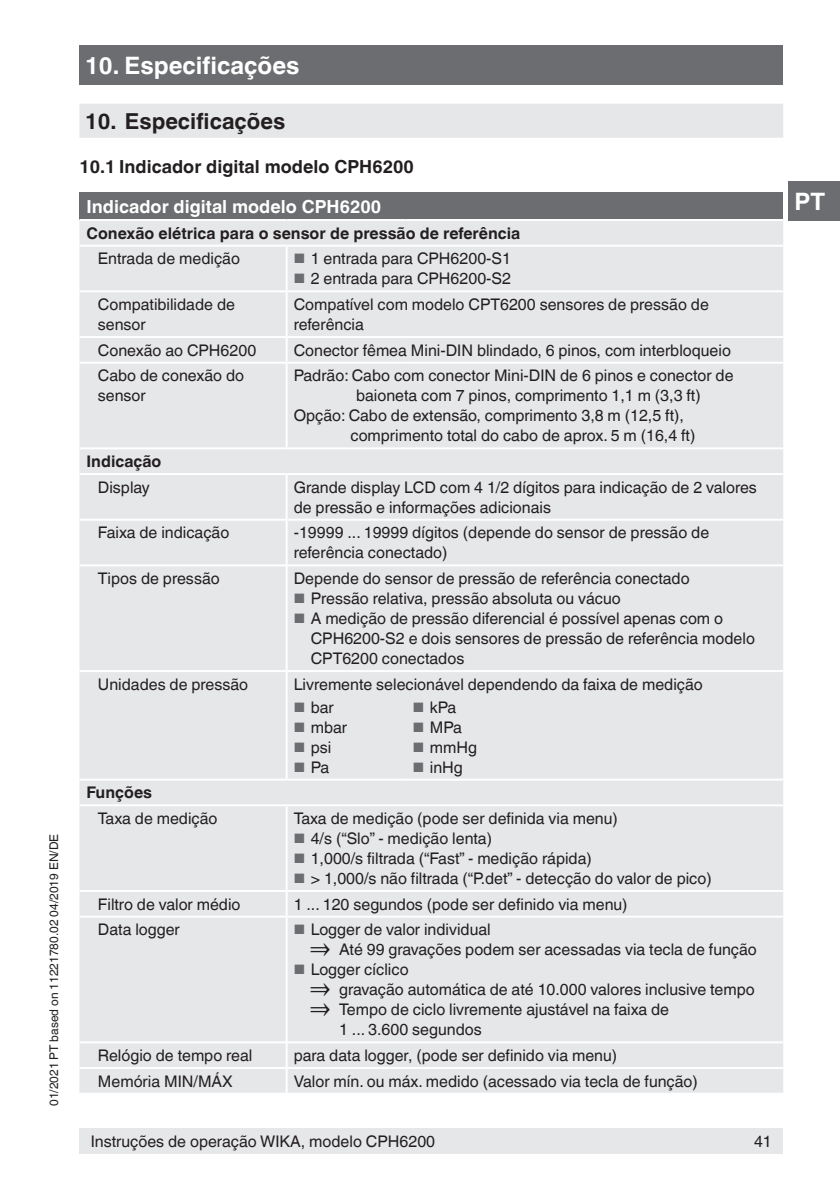
<style>
.page{position:relative;width:840px;height:1191px;background:#fff}
.page>*{position:absolute;margin:0;border:0;box-sizing:border-box;transform-origin:0 0}
.t1{font:700 24px "Helvetica World";color:#fff}
.t2{font:700 22px "Helvetica World";color:#231f20}
.t3{font:700 18px "Helvetica World";color:#231f20}
.t4{font:700 18px "Helvetica World";color:#fff}
.t5{font:16px/20px "Helvetica World";color:#231f20}
.t6{font:700 16px "Helvetica World";color:#231f20}
.t7{font:12px "Helvetica World";color:#231f20}
.s1{font-size:13.6px;color:#6c6d70}
.s2{font-size:27.2px}
</style>
<div class="page">
<div style="left:79px;top:1128px;width:703px;height:26px;background:#e6e7e9"></div>
<div style="left:79px;top:45px;width:703px;height:40px;background:#6c6d70"></div>
<div style="left:788px;top:181px;width:51px;height:40px;background:#6c6d70"></div>
<div style="left:79px;top:104px;width:703px;height:34px;background:#e6e7e9"></div>
<div style="left:79px;top:193px;width:703px;height:27px;background:#6c6d70"></div>
<div style="left:79px;top:221px;width:703px;height:871px;background:#e6e7e9"></div>
<hr style="left:79px;top:245px;width:207px;height:2px;background:#fff">
<hr style="left:286px;top:245px;width:119px;height:2px;background:#fff">
<hr style="left:405px;top:245px;width:377px;height:2px;background:#fff">
<hr style="left:79px;top:290px;width:206px;height:2px;background:#fff">
<hr style="left:79px;top:336px;width:207px;height:2px;background:#fff">
<hr style="left:286px;top:336px;width:119px;height:2px;background:#fff">
<hr style="left:285px;top:338px;width:2px;height:24px;background:#fff">
<hr style="left:405px;top:336px;width:377px;height:2px;background:#fff">
<hr style="left:79px;top:362px;width:207px;height:2px;background:#fff">
<hr style="left:286px;top:362px;width:119px;height:2px;background:#fff">
<hr style="left:285px;top:364px;width:2px;height:83px;background:#fff">
<hr style="left:405px;top:362px;width:377px;height:2px;background:#fff">
<hr style="left:79px;top:447px;width:207px;height:2px;background:#fff">
<hr style="left:286px;top:447px;width:119px;height:2px;background:#fff">
<hr style="left:405px;top:447px;width:377px;height:2px;background:#fff">
<hr style="left:79px;top:473px;width:208px;height:2px;background:#fff">
<hr style="left:285px;top:475px;width:2px;height:44px;background:#fff">
<hr style="left:79px;top:519px;width:208px;height:2px;background:#fff">
<hr style="left:285px;top:521px;width:2px;height:43px;background:#fff">
<hr style="left:79px;top:564px;width:208px;height:2px;background:#fff">
<hr style="left:285px;top:247px;width:2px;height:43px;background:#fff">
<hr style="left:285px;top:290px;width:120px;height:2px;background:#fff">
<hr style="left:285px;top:292px;width:2px;height:44px;background:#fff">
<hr style="left:405px;top:290px;width:377px;height:2px;background:#fff">
<hr style="left:287px;top:473px;width:118px;height:2px;background:#fff">
<hr style="left:405px;top:473px;width:377px;height:2px;background:#fff">
<hr style="left:287px;top:519px;width:118px;height:2px;background:#fff">
<hr style="left:405px;top:519px;width:377px;height:2px;background:#fff">
<hr style="left:285px;top:564px;width:120px;height:2px;background:#fff">
<hr style="left:285px;top:566px;width:2px;height:104px;background:#fff">
<hr style="left:405px;top:564px;width:377px;height:2px;background:#fff">
<hr style="left:79px;top:670px;width:207px;height:2px;background:#fff">
<hr style="left:286px;top:670px;width:119px;height:2px;background:#fff">
<hr style="left:285px;top:672px;width:2px;height:22px;background:#fff">
<hr style="left:405px;top:670px;width:377px;height:2px;background:#fff">
<hr style="left:285px;top:694px;width:2px;height:84px;background:#fff">
<hr style="left:79px;top:778px;width:208px;height:2px;background:#fff">
<hr style="left:79px;top:804px;width:208px;height:2px;background:#fff">
<hr style="left:285px;top:806px;width:2px;height:84px;background:#fff">
<hr style="left:79px;top:890px;width:208px;height:2px;background:#fff">
<hr style="left:79px;top:915px;width:206px;height:2px;background:#fff">
<hr style="left:79px;top:1041px;width:208px;height:2px;background:#fff">
<hr style="left:285px;top:1043px;width:2px;height:24px;background:#fff">
<hr style="left:79px;top:1067px;width:208px;height:2px;background:#fff">
<hr style="left:287px;top:778px;width:118px;height:2px;background:#fff">
<hr style="left:405px;top:778px;width:377px;height:2px;background:#fff">
<hr style="left:287px;top:804px;width:118px;height:2px;background:#fff">
<hr style="left:405px;top:804px;width:377px;height:2px;background:#fff">
<hr style="left:285px;top:890px;width:120px;height:2px;background:#fff">
<hr style="left:285px;top:892px;width:2px;height:23px;background:#fff">
<hr style="left:405px;top:890px;width:377px;height:2px;background:#fff">
<hr style="left:285px;top:915px;width:120px;height:2px;background:#fff">
<hr style="left:285px;top:917px;width:2px;height:124px;background:#fff">
<hr style="left:405px;top:915px;width:377px;height:2px;background:#fff">
<hr style="left:285px;top:1041px;width:120px;height:2px;background:#fff">
<hr style="left:405px;top:1041px;width:377px;height:2px;background:#fff">
<hr style="left:285px;top:1067px;width:120px;height:2px;background:#fff">
<hr style="left:285px;top:1069px;width:2px;height:23px;background:#fff">
<hr style="left:405px;top:1067px;width:377px;height:2px;background:#fff">
<hr style="left:79px;top:219px;width:207px;height:2px;background:#fff">
<hr style="left:286px;top:219px;width:119px;height:2px;background:#fff">
<hr style="left:405px;top:219px;width:377px;height:2px;background:#fff">
<p class="t7" style="left:47px;top:1106px;width:273px;rotate:-90deg">01/2021 PT based on 11221780.02 04/2019 EN/DE</p>
<h1 class="t1" style="left:85px;top:51px;width:216px">10. Especificações</h1>
<h2 class="t2" style="left:85px;top:109px;width:201px">10. Especificações</h2>
<p class="t3" style="left:79px;top:156px;width:336px">10.1 Indicador digital modelo CPH6200</p>
<p class="t4" style="left:86px;top:196px;width:296px">Indicador digital modelo CPH6200</p>
<p class="t6" style="left:86px;top:224px;width:435px">Conexão elétrica para o sensor de pressão de referência</p>
<p class="t5" style="left:98px;top:249px;width:143px">Entrada de medição</p>
<p class="t5" style="left:293px;top:249px;width:219px"><span class="s1">■</span> 1 entrada para CPH6200-S1</p>
<p class="t5" style="left:293px;top:269px;width:219px"><span class="s1">■</span> 2 entrada para CPH6200-S2</p>
<p class="t5" style="left:98px;top:294px;width:138px">Compatibilidade de sensor</p>
<p class="t5" style="left:293px;top:294px;width:416px">Compatível com modelo CPT6200 sensores de pressão de referência</p>
<p class="t5" style="left:98px;top:340px;width:160px">Conexão ao CPH6200</p>
<p class="t5" style="left:293px;top:340px;width:438px">Conector fêmea Mini-DIN blindado, 6 pinos, com interbloqueio</p>
<p class="t5" style="left:98px;top:366px;width:148px">Cabo de conexão do sensor</p>
<p class="t5" style="left:293px;top:366px;width:441px">Padrão: Cabo com conector Mini-DIN de 6 pinos e conector de</p>
<p class="t5" style="left:356px;top:386px;width:346px">baioneta com 7 pinos, comprimento 1,1 m (3,3 ft)</p>
<p class="t5" style="left:293px;top:406px;width:391px">Opção: Cabo de extensão, comprimento 3,8 m (12,5 ft),</p>
<p class="t5" style="left:350px;top:426px;width:346px">comprimento total do cabo de aprox. 5 m (16,4 ft)</p>
<p class="t6" style="left:86px;top:452px;width:76px">Indicação</p>
<p class="t5" style="left:98px;top:477px;width:53px">Display</p>
<p class="t5" style="left:293px;top:477px;width:464px">Grande display LCD com 4 1/2 dígitos para indicação de 2 valores de pressão e informações adicionais</p>
<p class="t5" style="left:98px;top:523px;width:133px">Faixa de indicação</p>
<p class="t5" style="left:293px;top:523px;width:417px">-19999 ... 19999 dígitos (depende do sensor de pressão de referência conectado)</p>
<p class="t5" style="left:98px;top:568px;width:123px">Tipos de pressão</p>
<p class="t5" style="left:293px;top:568px;width:397px">Depende do sensor de pressão de referência conectado</p>
<p class="t5" style="left:293px;top:588px;width:328px"><span class="s1">■</span> Pressão relativa, pressão absoluta ou vácuo</p>
<p class="t5" style="left:310px;top:608px;width:445px;text-indent:-17px"><span class="s1">■</span> A medição de pressão diferencial é possível apenas com o<br>CPH6200-S2 e dois sensores de pressão de referência modelo<br>CPT6200 conectados</p>
<p class="t5" style="left:98px;top:674px;width:152px">Unidades de pressão</p>
<p class="t5" style="left:293px;top:674px;width:410px">Livremente selecionável dependendo da faixa de medição</p>
<p class="t5" style="left:293px;top:697px;width:42px"><span class="s1">■</span> bar</p>
<p class="t5" style="left:293px;top:717px;width:55px"><span class="s1">■</span> mbar</p>
<p class="t5" style="left:293px;top:737px;width:39px"><span class="s1">■</span> psi</p>
<p class="t5" style="left:293px;top:757px;width:37px"><span class="s1">■</span> Pa</p>
<p class="t5" style="left:412px;top:697px;width:45px"><span class="s1">■</span> kPa</p>
<p class="t5" style="left:412px;top:717px;width:51px"><span class="s1">■</span> MPa</p>
<p class="t5" style="left:412px;top:737px;width:66px"><span class="s1">■</span> mmHg</p>
<p class="t5" style="left:412px;top:757px;width:51px"><span class="s1">■</span> inHg</p>
<p class="t6" style="left:86px;top:783px;width:67px">Funções</p>
<p class="t5" style="left:98px;top:808px;width:121px">Taxa de medição</p>
<p class="t5" style="left:293px;top:808px;width:325px">Taxa de medição (pode ser definida via menu)</p>
<p class="t5" style="left:293px;top:828px;width:200px"><span class="s1">■</span> 4/s (“Slo” - medição lenta)</p>
<p class="t5" style="left:293px;top:848px;width:299px"><span class="s1">■</span> 1,000/s filtrada (“Fast” - medição rápida)</p>
<p class="t5" style="left:293px;top:868px;width:419px"><span class="s1">■</span> &gt; 1,000/s não filtrada (“P.det” - detecção do valor de pico)</p>
<p class="t5" style="left:98px;top:894px;width:144px">Filtro de valor médio</p>
<p class="t5" style="left:293px;top:894px;width:335px">1 ... 120 segundos (pode ser definido via menu)</p>
<p class="t5" style="left:98px;top:919px;width:83px">Data logger</p>
<p class="t5" style="left:310px;top:919px;width:447px;text-indent:-17px"><span class="s1">■</span> Logger de valor individual<br><span class="s2">⇒</span> Até 99 gravações podem ser acessadas via tecla de função</p>
<p class="t5" style="left:293px;top:959px;width:116px"><span class="s1">■</span> Logger cíclico</p>
<p class="t5" style="left:310px;top:979px;width:445px"><span class="s2">⇒</span> gravação automática de até 10.000 valores inclusive tempo</p>
<p class="t5" style="left:310px;top:999px;width:360px"><span class="s2">⇒</span> Tempo de ciclo livremente ajustável na faixa de</p>
<p class="t5" style="left:339px;top:1019px;width:144px">1 ... 3.600 segundos</p>
<p class="t5" style="left:98px;top:1045px;width:156px">Relógio de tempo real</p>
<p class="t5" style="left:293px;top:1045px;width:325px">para data logger, (pode ser definido via menu)</p>
<p class="t5" style="left:98px;top:1071px;width:136px">Memória MIN/MÁX</p>
<p class="t5" style="left:293px;top:1071px;width:405px">Valor mín. ou máx. medido (acessado via tecla de função)</p>
<p class="t5" style="left:91px;top:1131px;width:345px">Instruções de operação WIKA, modelo CPH6200</p>
<p class="t5" style="left:753px;top:1131px;width:19px">41</p>
<h1 class="t1" style="left:794px;top:188px;width:32px">PT</h1>
</div>
